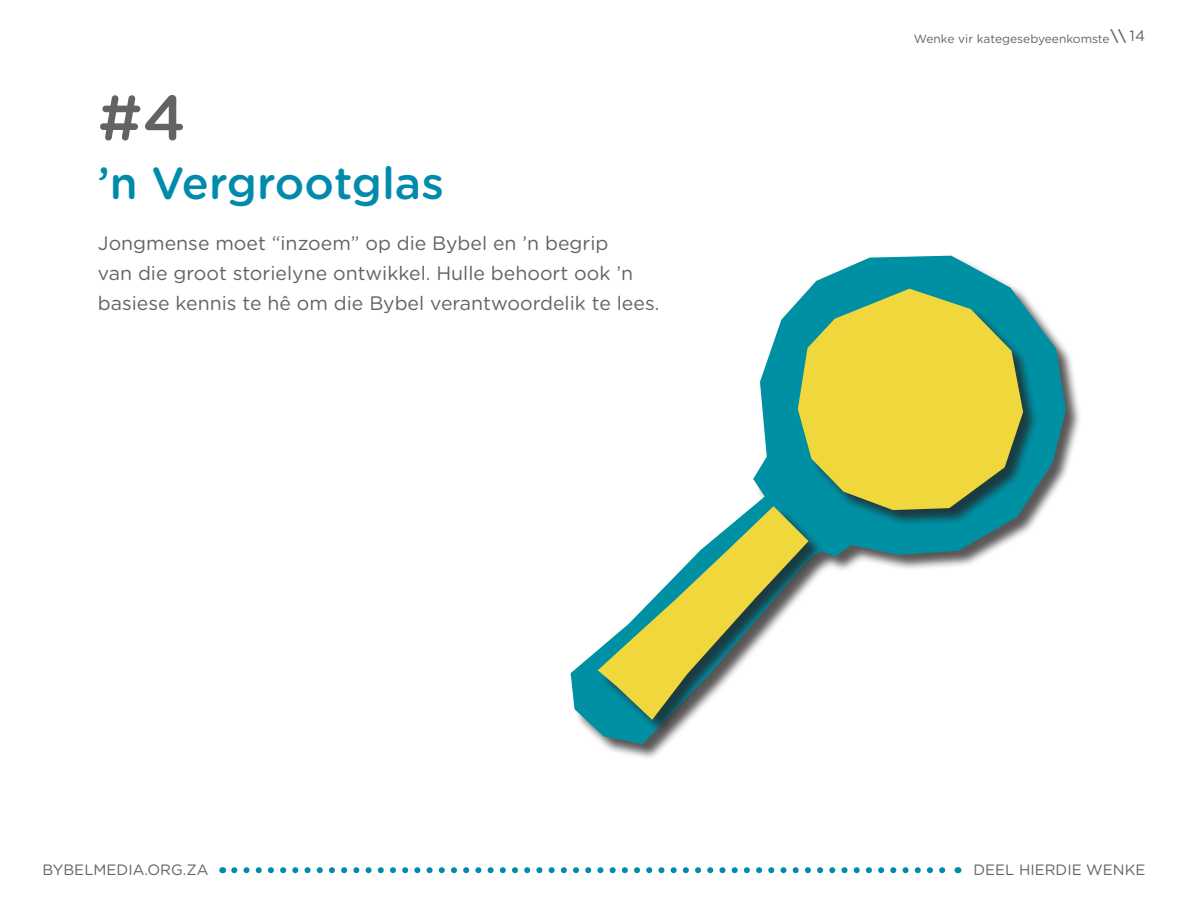
<style>
.page{position:relative;width:1188px;height:918px;background:#fff}
.page>*{position:absolute;margin:0;border:0;box-sizing:border-box;transform-origin:0 0}
.t1{font:500 63.75px "Gotham Rounded";color:#636366}
.t2{font:500 45px "Gotham Rounded";color:#008aac}
.t3{font:19.5px/30px "Gotham Rounded";color:#636366}
.t4{font:15px "Gotham Rounded";color:#636366}
.t5{font:12px "Gotham Rounded";color:#636366}
.s1{font-weight:500;font-size:15px}
.s2{font-size:15px}
</style>
<div class="page">
<svg style="left:234px;top:867px;width:712px;height:6px"></svg>
<div style="left:571px;top:256px;width:511px;height:504px;background:#231f20;opacity:.75"></div>
<svg style="left:571px;top:256px;width:495px;height:488px"></svg>
<div style="left:599px;top:508px;width:225px;height:227px;background:#231f20;opacity:.75"></div>
<svg style="left:598px;top:506px;width:211px;height:214px"></svg>
<div style="left:799px;top:289px;width:240px;height:238px;background:#231f20;opacity:.75"></div>
<svg style="left:798px;top:289px;width:225px;height:221px;background:#b9c350"></svg>
<p class="t1" style="left:98px;top:72px;width:90px">#4</p>
<p class="t2" style="left:98px;top:151px;width:348px">’n Vergrootglas</p>
<p class="t3" style="left:98px;top:227px;width:563px">Jongmense moet “inzoem” op die Bybel en ’n begrip<br>van die groot storielyne ontwikkel. Hulle behoort ook ’n basiese kennis te hê om die Bybel verantwoordelik te lees.</p>
<p class="t5" style="left:914px;top:30px;width:233px">Wenke vir kategesebyeenkomste<span class="s1">\\</span> <span class="s2">14</span></p>
<p class="t4" style="left:43px;top:860px;width:168px">BYBELMEDIA.ORG.ZA</p>
<p class="t4" style="left:973px;top:860px;width:174px">DEEL HIERDIE WENKE</p>
</div>
